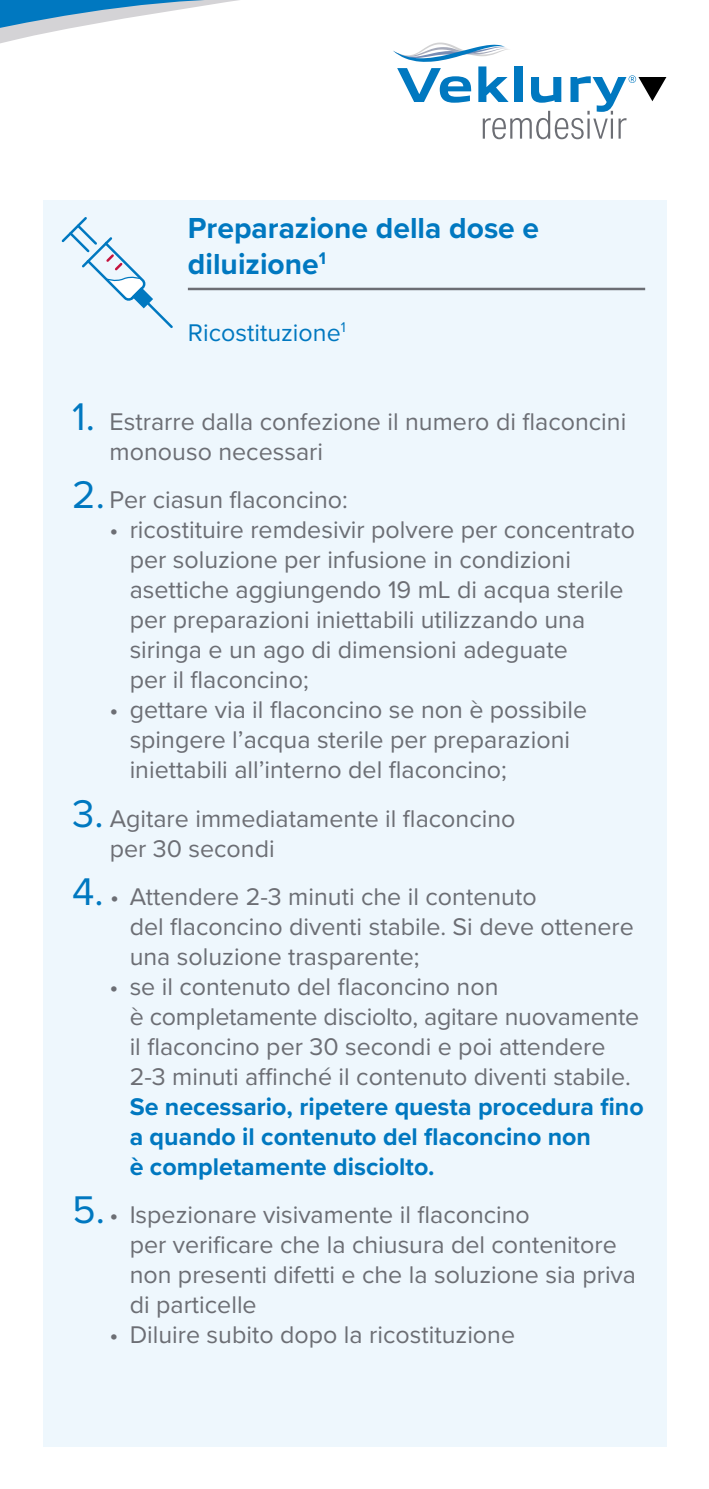
<style>
.page{position:relative;width:709px;height:1489px;background:#fff}
.page>*{position:absolute;margin:0;border:0;box-sizing:border-box;transform-origin:0 0}
.t1{font:700 30px/36px "Proxima Nova";color:#0078c0}
.t2{font:25px/30px "Proxima Nova";color:#6c6e74}
.t3{font:700 25px/30px "Proxima Nova";color:#0078c0}
.t4{font:25px "Proxima Nova";color:#0078c0}
.s1{font-size:40px;color:#0078c0}
</style>
<div class="page">
<svg style="left:0;top:0;width:239px;height:44px"></svg>
<div style="left:43px;top:200px;width:623px;height:1246px;background:#eef7fd"></div>
<hr style="left:188px;top:288px;width:457px;height:2px;background:#6c6e74">
<svg style="left:61px;top:217px;width:112px;height:111px"></svg>
<svg style="left:393px;top:43px;width:273px;height:96px"></svg>
<p class="t1" style="left:188px;top:209px;width:353px">Preparazione della dose e diluizione<sup>1</sup></p>
<p class="t4" style="left:188px;top:314px;width:159px">Ricostituzione<sup>1</sup></p>
<p class="t2" style="left:110px;top:406px;width:518px;text-indent:-38px"><span class="s1">1.</span> Estrarre dalla confezione il numero di flaconcini monouso necessari</p>
<p class="t2" style="left:72px;top:484px;width:277px"><span class="s1">2.</span> Per ciasun flaconcino:</p>
<p class="t2" style="left:130px;top:514px;width:507px;text-indent:-20px">• ricostituire remdesivir polvere per concentrato per soluzione per infusione in condizioni asettiche aggiungendo 19 mL di acqua sterile per preparazioni iniettabili utilizzando una siringa e un ago di dimensioni adeguate<br>per il flaconcino;</p>
<p class="t2" style="left:130px;top:694px;width:459px;text-indent:-20px">• gettare via il flaconcino se non è possibile spingere l’acqua sterile per preparazioni iniettabili all’interno del flaconcino;</p>
<p class="t2" style="left:110px;top:802px;width:407px;text-indent:-38px"><span class="s1">3.</span> Agitare immediatamente il flaconcino per 30 secondi</p>
<p class="t2" style="left:130px;top:880px;width:505px;text-indent:-57px"><span class="s1">4.</span> • Attendere 2-3 minuti che il contenuto<br>del flaconcino diventi stabile. Si deve ottenere una soluzione trasparente;</p>
<p class="t2" style="left:130px;top:970px;width:511px;text-indent:-20px">• se il contenuto del flaconcino non<br>è completamente disciolto, agitare nuovamente il flaconcino per 30 secondi e poi attendere 2-3 minuti affinché il contenuto diventi stabile.</p>
<p class="t3" style="left:130px;top:1090px;width:515px">Se necessario, ripetere questa procedura fino a quando il contenuto del flaconcino non<br>è completamente disciolto.</p>
<p class="t2" style="left:130px;top:1198px;width:508px;text-indent:-57px"><span class="s1">5.</span> • Ispezionare visivamente il flaconcino<br>per verificare che la chiusura del contenitore non presenti difetti e che la soluzione sia priva di particelle</p>
<p class="t2" style="left:110px;top:1318px;width:407px">• Diluire subito dopo la ricostituzione</p>
</div>
